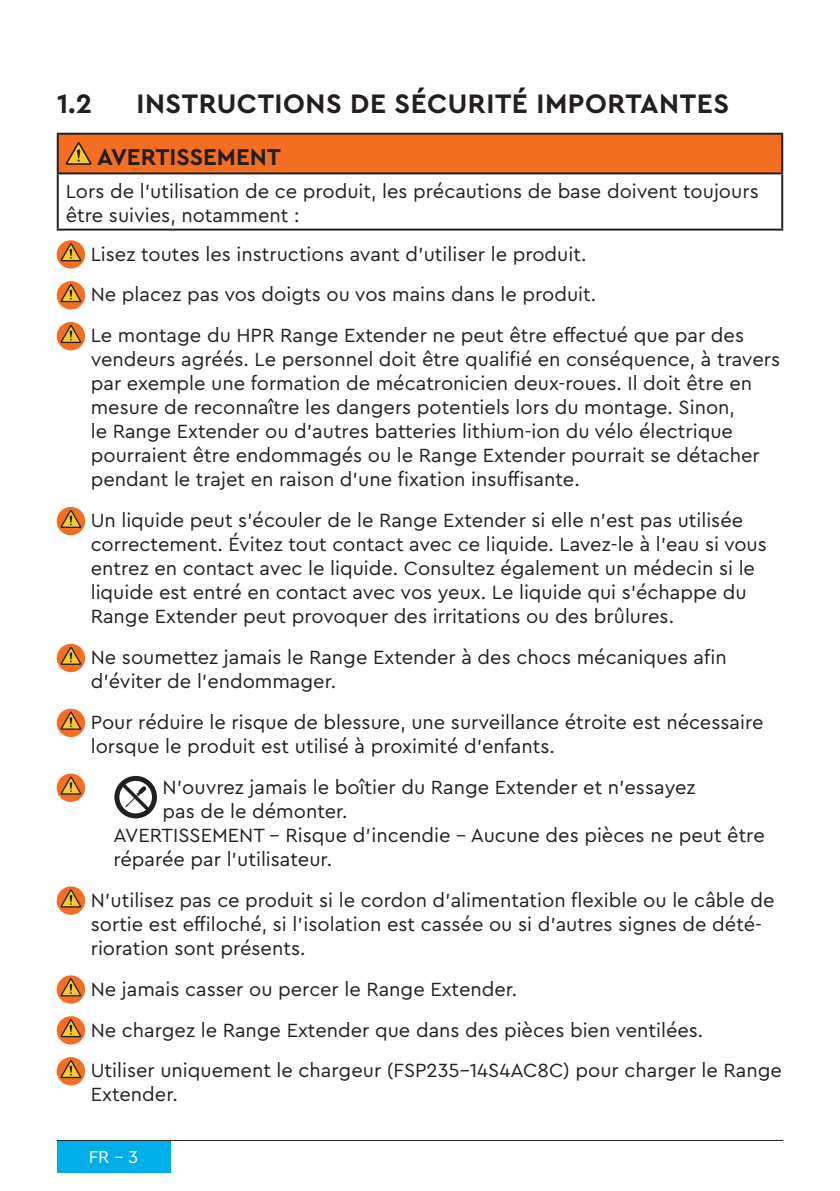
<style>
.page{position:relative;width:840px;height:1191px;background:#fff}
.page>*{position:absolute;margin:0;border:0;box-sizing:border-box;transform-origin:0 0}
.t1{font:700 28px "TQPRO";letter-spacing:.02em;color:#231f20}
.t2{font:700 24px "TQPRO";color:#231f20}
.t3{font:20px/24px "TQPRO";color:#231f20}
.t4{font:18px "TQPRO";color:#fff}
</style>
<div class="page">
<div style="left:57px;top:1141px;width:113px;height:31px;background:#00afea"></div>
<hr style="left:57px;top:1140px;width:725px;height:1px;background:#231f20">
<div style="left:58px;top:134px;width:723px;height:39px;background:#f36e21"></div>
<hr style="left:57px;top:133px;width:725px;height:2px;background:#231f20">
<hr style="left:57px;top:135px;width:2px;height:37px;background:#231f20">
<hr style="left:780px;top:135px;width:2px;height:37px;background:#231f20">
<hr style="left:57px;top:172px;width:725px;height:2px;background:#231f20">
<hr style="left:57px;top:174px;width:2px;height:55px;background:#231f20">
<hr style="left:780px;top:174px;width:2px;height:55px;background:#231f20">
<hr style="left:57px;top:229px;width:725px;height:2px;background:#231f20">
<svg style="left:66px;top:142px;width:25px;height:23px"></svg>
<svg style="left:57px;top:240px;width:28px;height:29px"></svg>
<svg style="left:61px;top:243px;width:20px;height:18px"></svg>
<div style="left:57px;top:281px;width:28px;height:28px;background:#f36e21;border-radius:50%"></div>
<svg style="left:61px;top:284px;width:20px;height:18px"></svg>
<div style="left:57px;top:322px;width:28px;height:28px;background:#f36e21;border-radius:50%"></div>
<svg style="left:61px;top:325px;width:20px;height:18px"></svg>
<div style="left:57px;top:507px;width:28px;height:28px;background:#f36e21;border-radius:50%"></div>
<svg style="left:61px;top:510px;width:20px;height:18px"></svg>
<div style="left:57px;top:644px;width:28px;height:28px;background:#f36e21;border-radius:50%"></div>
<svg style="left:61px;top:647px;width:20px;height:18px"></svg>
<svg style="left:57px;top:708px;width:28px;height:29px"></svg>
<svg style="left:61px;top:711px;width:20px;height:18px"></svg>
<svg style="left:57px;top:773px;width:28px;height:29px"></svg>
<svg style="left:61px;top:776px;width:20px;height:18px"></svg>
<svg style="left:114px;top:776px;width:43px;height:42px"></svg>
<svg style="left:57px;top:886px;width:28px;height:28px"></svg>
<svg style="left:61px;top:889px;width:20px;height:18px"></svg>
<svg style="left:57px;top:975px;width:28px;height:28px"></svg>
<svg style="left:61px;top:978px;width:20px;height:18px"></svg>
<div style="left:57px;top:1016px;width:28px;height:28px;background:#f36e21;border-radius:50%"></div>
<svg style="left:61px;top:1019px;width:20px;height:18px"></svg>
<div style="left:57px;top:1057px;width:28px;height:28px;background:#f36e21;border-radius:50%"></div>
<svg style="left:61px;top:1060px;width:20px;height:18px"></svg>
<h1 class="t1" style="left:57px;top:85px;width:37px">1.2</h1>
<h1 class="t1" style="left:136px;top:85px;width:593px">INSTRUCTIONS DE SÉCURITÉ IMPORTANTES</h1>
<p class="t2" style="left:97px;top:141px;width:185px">AVERTISSEMENT</p>
<p class="t3" style="left:66px;top:178px;width:694px">Lors de l’utilisation de ce produit, les précautions de base doivent toujours être suivies, notamment :</p>
<p class="t3" style="left:91px;top:233px;width:654px;line-height:40.8px">Lisez toutes les instructions avant d’utiliser le produit.<br>Ne placez pas vos doigts ou vos mains dans le produit.<br>Le montage du HPR Range Extender ne peut être effectué que par des</p>
<p class="t3" style="left:91px;top:347px;width:690px">vendeurs agréés. Le personnel doit être qualifié en conséquence, à travers par exemple une formation de mécatronicien deux-roues. Il doit être en mesure de reconnaître les dangers potentiels lors du montage. Sinon,<br>le Range Extender ou d’autres batteries lithium-ion du vélo électrique pourraient être endommagés ou le Range Extender pourrait se détacher pendant le trajet en raison d’une fixation insuffisante.</p>
<p class="t3" style="left:91px;top:508px;width:677px">Un liquide peut s’écouler de le Range Extender si elle n’est pas utilisée correctement. Évitez tout contact avec ce liquide. Lavez-le à l’eau si vous entrez en contact avec le liquide. Consultez également un médecin si le liquide est entré en contact avec vos yeux. Le liquide qui s’échappe du Range Extender peut provoquer des irritations ou des brûlures.</p>
<p class="t3" style="left:91px;top:644px;width:637px">Ne soumettez jamais le Range Extender à des chocs mécaniques afin d’éviter de l’endommager.</p>
<p class="t3" style="left:91px;top:709px;width:673px">Pour réduire le risque de blessure, une surveillance étroite est nécessaire lorsque le produit est utilisé à proximité d’enfants.</p>
<p class="t3" style="left:162px;top:774px;width:534px">N’ouvrez jamais le boîtier du Range Extender et n’essayez</p>
<p class="t3" style="left:162px;top:798px;width:186px">pas de le démonter.</p>
<p class="t3" style="left:113px;top:822px;width:652px">AVERTISSEMENT - Risque d’incendie - Aucune des pièces ne peut être</p>
<p class="t3" style="left:113px;top:846px;width:220px">réparée par l’utilisateur.</p>
<p class="t3" style="left:91px;top:887px;width:685px">N’utilisez pas ce produit si le cordon d’alimentation flexible ou le câble de sortie est effiloché, si l’isolation est cassée ou si d’autres signes de dété&shy;rioration sont présents.</p>
<p class="t3" style="left:91px;top:967px;width:692px;line-height:40.8px">Ne jamais casser ou percer le Range Extender.<br>Ne chargez le Range Extender que dans des pièces bien ventilées.<br>Utiliser uniquement le chargeur (FSP235-14S4AC8C) pour charger le Range</p>
<p class="t3" style="left:91px;top:1081px;width:88px">Extender.</p>
<p class="t4" style="left:89px;top:1144px;width:51px">FR - 3</p>
</div>
